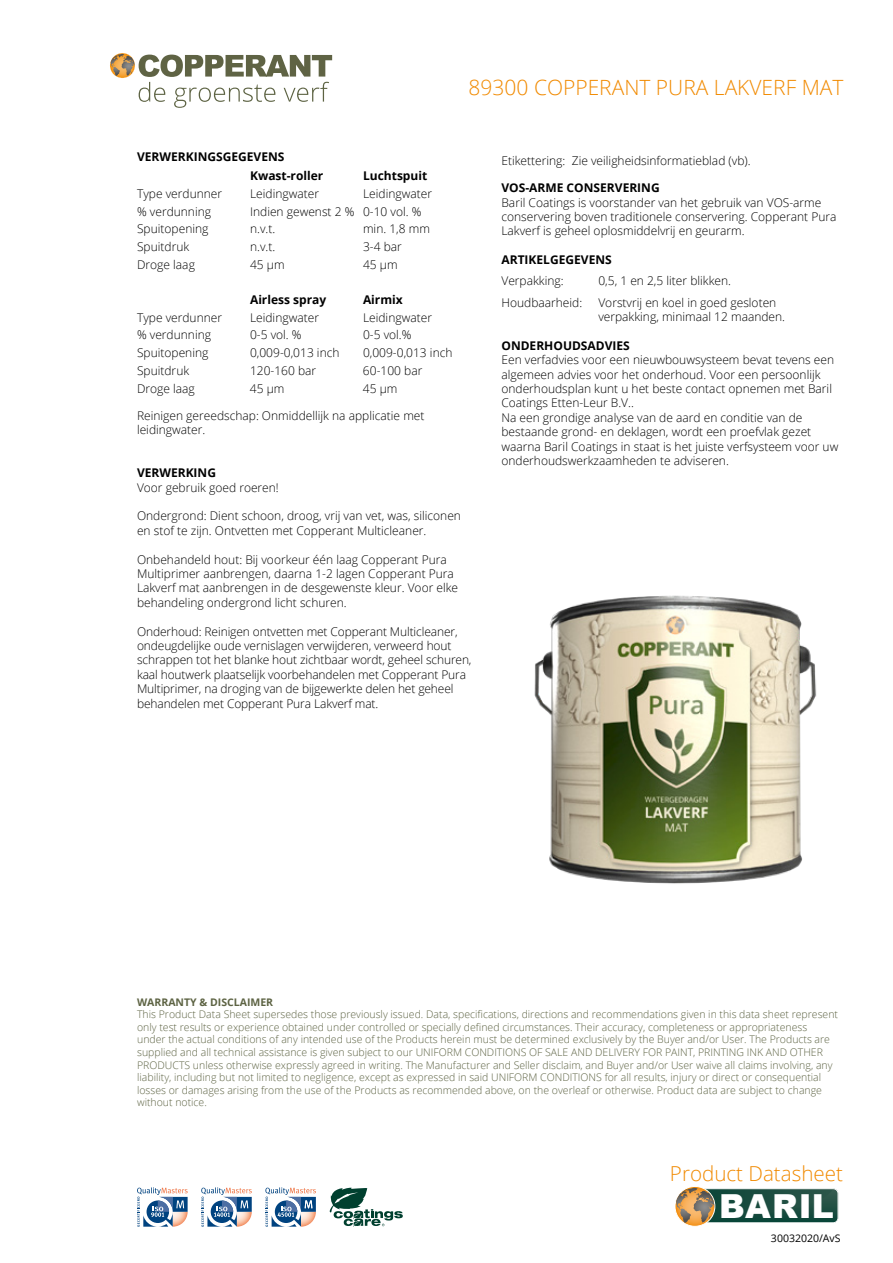
<style>
.page{position:relative;width:893px;height:1263px;background:#fff}
.page>*{position:absolute;margin:0;border:0;box-sizing:border-box;transform-origin:0 0}
.t1{font:900 33.15px "Arial";letter-spacing:.015em;color:#fff}
.t2{font:300 21px "Open Sans";color:#f18a00}
.t3{font:300 20.55px "Open Sans";color:#f18a00}
.t4{font:300 12px/14.4px "Open Sans";color:#000}
.t5{font:700 12px/19.5px "Open Sans";color:#000}
.t6{font:300 10.5px/12.6px "Open Sans";color:#5d6343}
.t7{font:700 10.5px "Open Sans";color:#5d6343}
.t8{font:10.5px "Open Sans";color:#000}
</style>
<div class="page">
<svg style="left:137px;top:1187px;width:51px;height:40px"></svg>
<svg style="left:201px;top:1187px;width:51px;height:40px"></svg>
<svg style="left:265px;top:1187px;width:51px;height:40px"></svg>
<svg style="left:330px;top:1187px;width:73px;height:40px"></svg>
<svg style="left:675px;top:1186px;width:40px;height:40px"></svg>
<div style="left:675px;top:1186px;width:40px;height:41px;border:1px solid #fff;border-radius:50%"></div>
<svg style="left:676px;top:1188px;width:162px;height:35px;background:#486551"></svg>
<img style="left:534px;top:595px;width:283px;height:289px">
<svg style="left:110px;top:53px;width:222px;height:55px"></svg>
<h2 class="t2" style="left:469px;top:73px;width:376px">89300 COPPERANT PURA LAKVERF MAT</h2>
<p class="t5" style="left:250px;top:146px;width:75px;text-indent:-113px">VERWERKINGSGEGEVENS<br>Kwast-roller</p>
<p class="t5" style="left:363px;top:166px;width:66px">Luchtspuit</p>
<p class="t4" style="left:137px;top:186px;width:87px">Type verdunner</p>
<p class="t4" style="left:250px;top:186px;width:70px">Leidingwater</p>
<p class="t4" style="left:363px;top:186px;width:70px">Leidingwater</p>
<p class="t4" style="left:137px;top:204px;width:76px">% verdunning</p>
<p class="t4" style="left:250px;top:204px;width:173px">Indien gewenst 2 % 0-10 vol. %</p>
<p class="t4" style="left:137px;top:221px;width:73px">Spuitopening</p>
<p class="t4" style="left:250px;top:221px;width:27px">n.v.t.</p>
<p class="t4" style="left:363px;top:221px;width:68px">min. 1,8 mm</p>
<p class="t4" style="left:137px;top:239px;width:54px">Spuitdruk</p>
<p class="t4" style="left:250px;top:239px;width:27px">n.v.t.</p>
<p class="t4" style="left:363px;top:239px;width:40px">3-4 bar</p>
<p class="t4" style="left:137px;top:257px;width:59px">Droge laag</p>
<p class="t4" style="left:250px;top:257px;width:36px">45 µm</p>
<p class="t4" style="left:363px;top:257px;width:36px">45 µm</p>
<p class="t5" style="left:250px;top:290px;width:78px">Airless spray</p>
<p class="t5" style="left:363px;top:290px;width:41px">Airmix</p>
<p class="t4" style="left:137px;top:310px;width:87px">Type verdunner</p>
<p class="t4" style="left:250px;top:310px;width:70px">Leidingwater</p>
<p class="t4" style="left:363px;top:310px;width:70px">Leidingwater</p>
<p class="t4" style="left:137px;top:328px;width:76px">% verdunning</p>
<p class="t4" style="left:250px;top:328px;width:53px">0-5 vol. %</p>
<p class="t4" style="left:363px;top:328px;width:50px">0-5 vol.%</p>
<p class="t4" style="left:137px;top:345px;width:73px">Spuitopening</p>
<p class="t4" style="left:250px;top:345px;width:91px">0,009-0,013 inch</p>
<p class="t4" style="left:363px;top:345px;width:91px">0,009-0,013 inch</p>
<p class="t4" style="left:137px;top:363px;width:54px">Spuitdruk</p>
<p class="t4" style="left:250px;top:363px;width:68px">120-160 bar</p>
<p class="t4" style="left:363px;top:363px;width:61px">60-100 bar</p>
<p class="t4" style="left:137px;top:381px;width:59px">Droge laag</p>
<p class="t4" style="left:250px;top:381px;width:36px">45 µm</p>
<p class="t4" style="left:363px;top:381px;width:36px">45 µm</p>
<p class="t4" style="left:137px;top:408px;width:289px">Reinigen gereedschap: Onmiddellijk na applicatie met leidingwater.</p>
<p class="t5" style="left:137px;top:463px;width:81px">VERWERKING</p>
<p class="t4" style="left:137px;top:480px;width:143px">Voor gebruik goed roeren!</p>
<p class="t4" style="left:137px;top:508px;width:326px">Ondergrond: Dient schoon, droog, vrij van vet, was, siliconen en stof te zijn. Ontvetten met Copperant Multicleaner.</p>
<p class="t4" style="left:137px;top:552px;width:323px">Onbehandeld hout: Bij voorkeur één laag Copperant Pura Multiprimer aanbrengen, daarna 1-2 lagen Copperant Pura Lakverf mat aanbrengen in de desgewenste kleur. Voor elke behandeling ondergrond licht schuren.</p>
<p class="t4" style="left:137px;top:624px;width:336px">Onderhoud: Reinigen ontvetten met Copperant Multicleaner, ondeugdelijke oude vernislagen verwijderen, verweerd hout schrappen tot het blanke hout zichtbaar wordt, geheel schuren, kaal houtwerk plaatselijk voorbehandelen met Copperant Pura Multiprimer, na droging van de bijgewerkte delen het geheel behandelen met Copperant Pura Lakverf mat.</p>
<p class="t4" style="left:501px;top:153px;width:251px">Etikettering: Zie veiligheidsinformatieblad (vb).</p>
<p class="t5" style="left:501px;top:178px;width:160px">VOS-ARME CONSERVERING</p>
<p class="t4" style="left:501px;top:195px;width:337px">Baril Coatings is voorstander van het gebruik van VOS-arme conservering boven traditionele conservering. Copperant Pura<br>Lakverf is geheel oplosmiddelvrij en geurarm.</p>
<p class="t5" style="left:501px;top:250px;width:112px">ARTIKELGEGEVENS</p>
<p class="t4" style="left:501px;top:273px;width:64px">Verpakking:</p>
<p class="t4" style="left:598px;top:273px;width:134px">0,5, 1 en 2,5 liter blikken.</p>
<p class="t4" style="left:501px;top:295px;width:82px">Houdbaarheid:</p>
<p class="t4" style="left:598px;top:295px;width:188px">Vorstvrij en koel in goed gesloten verpakking, minimaal 12 maanden.</p>
<p class="t5" style="left:501px;top:335px;width:130px">ONDERHOUDSADVIES</p>
<p class="t4" style="left:501px;top:352px;width:338px">Een verfadvies voor een nieuwbouwsysteem bevat tevens een algemeen advies voor het onderhoud. Voor een persoonlijk onderhoudsplan kunt u het beste contact opnemen met Baril Coatings Etten-Leur B.V..<br>Na een grondige analyse van de aard en conditie van de bestaande grond- en deklagen, wordt een proefvlak gezet waarna Baril Coatings in staat is het juiste verfsysteem voor uw onderhoudswerkzaamheden te adviseren.</p>
<p class="t7" style="left:137px;top:994px;width:138px">WARRANTY &amp; DISCLAIMER</p>
<p class="t6" style="left:137px;top:1008px;width:702px">This Product Data Sheet supersedes those previously issued. Data, specifications, directions and recommendations given in this data sheet represent only test results or experience obtained under controlled or specially defined circumstances. Their accuracy, completeness or appropriateness under the actual conditions of any intended use of the Products herein must be determined exclusively by the Buyer and/or User. The Products are supplied and all technical assistance is given subject to our UNIFORM CONDITIONS OF SALE AND DELIVERY FOR PAINT, PRINTING INK AND OTHER PRODUCTS unless otherwise expressly agreed in writing. The Manufacturer and Seller disclaim, and Buyer and/or User waive all claims involving, any liability, including but not limited to negligence, except as expressed in said UNIFORM CONDITIONS for all results, injury or direct or consequential losses or damages arising from the use of the Products as recommended above, on the overleaf or otherwise. Product data are subject to change without notice.</p>
<h3 class="t3" style="left:670px;top:1159px;width:175px">Product Datasheet</h3>
<h1 class="t1" style="left:719px;top:1181px;width:116px">BARIL</h1>
<p class="t8" style="left:771px;top:1231px;width:71px">30032020/AvS</p>
</div>
